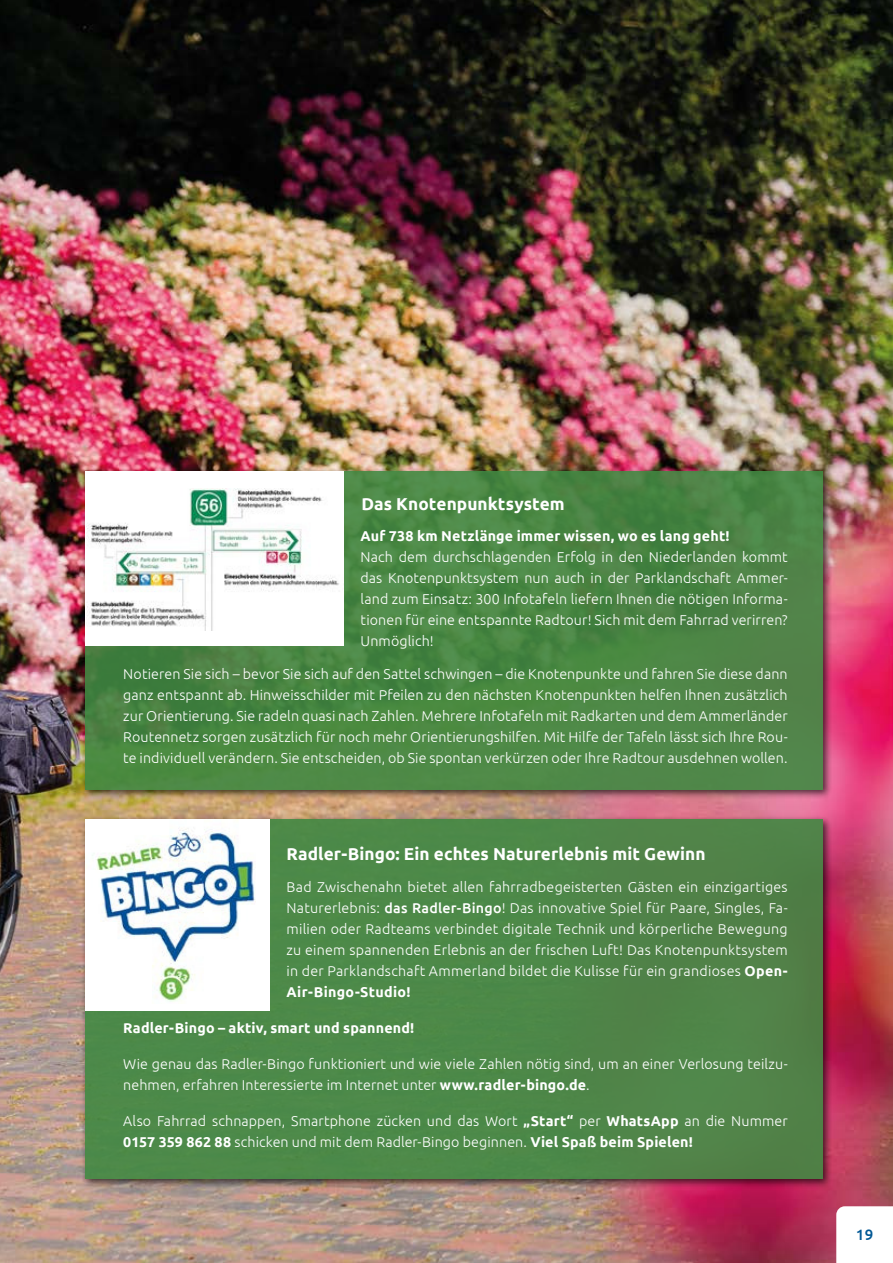
<style>
.page{position:relative;width:893px;height:1263px;background:#fff}
.page>*{position:absolute;margin:0;border:0;box-sizing:border-box;transform-origin:0 0}
.t1{font:700 17.25px "Ubuntu";letter-spacing:.005em;color:#fff}
.t2{font:500 15px "Ubuntu";color:#005895}
.t3{font:300 14.25px/21px "Ubuntu";letter-spacing:.01em;color:#fff;text-align:justify}
.t4{font:700 14.25px "Ubuntu";letter-spacing:.015em;color:#fff}
.s1{font-weight:500}
.s2{font-weight:700}
</style>
<div class="page">
<img style="left:0;top:0;width:893px;height:1263px">
<div style="left:81px;top:815px;width:752px;height:374px;background:#000;opacity:.75"></div>
<div style="left:85px;top:820px;width:738px;height:359px;background:#4e8848"></div>
<div style="left:85px;top:820px;width:185px;height:190px;background:#fff"></div>
<img style="left:92px;top:820px;width:164px;height:182px">
<div style="left:81px;top:467px;width:752px;height:333px;background:#000;opacity:.75"></div>
<div style="left:85px;top:471px;width:738px;height:319px;background:linear-gradient(to right,#468540,#4f8648)"></div>
<div style="left:85px;top:471px;width:259px;height:175px;background:#fff"></div>
<img style="left:87px;top:489px;width:252px;height:142px">
<svg style="left:836px;top:1206px;width:57px;height:57px"></svg>
<p class="t1" style="left:361px;top:496px;width:205px">Das Knotenpunktsystem</p>
<p class="t4" style="left:361px;top:530px;width:371px">Auf 738 km Netzlänge immer wissen, wo es lang geht!</p>
<p class="t3" style="left:361px;top:547px;width:429px">Nach dem durchschlagenden Erfolg in den Niederlanden kommt das Knotenpunktsystem nun auch in der Parklandschaft Ammer&shy;land zum Einsatz: 300 Infotafeln liefern Ihnen die nötigen Informa&shy;tionen für eine entspannte Radtour! Sich mit dem Fahrrad verirren?<br>Unmöglich!</p>
<p class="t3" style="left:123px;top:664px;width:666px">Notieren Sie sich – bevor Sie sich auf den Sattel schwingen – die Knotenpunkte und fahren Sie diese dann ganz entspannt ab. Hinweisschilder mit Pfeilen zu den nächsten Knotenpunkten helfen Ihnen zusätzlich zur Orientierung. Sie radeln quasi nach Zahlen. Mehrere Infotafeln mit Radkarten und dem Ammerländer Routennetz sorgen zusätzlich für noch mehr Orientierungshilfen. Mit Hilfe der Tafeln lässt sich Ihre Rou&shy;te individuell verändern. Sie entscheiden, ob Sie spontan verkürzen oder Ihre Radtour ausdehnen wollen.</p>
<p class="t1" style="left:287px;top:847px;width:420px">Radler-Bingo: Ein echtes Naturerlebnis mit Gewinn</p>
<p class="t3" style="left:287px;top:877px;width:503px">Bad Zwischenahn bietet allen fahrradbegeisterten Gästen ein einzigartiges Naturerlebnis: <span class="s1">das Radler-Bingo</span>! Das innovative Spiel für Paare, Singles, Fa&shy;milien oder Radteams verbindet digitale Technik und körperliche Bewegung zu einem spannenden Erlebnis an der frischen Luft! Das Knotenpunktsystem in der Parklandschaft Ammerland bildet die Kulisse für ein grandioses <span class="s2">Open-Air-Bingo-Studio!</span></p>
<p class="t4" style="left:123px;top:1022px;width:293px">Radler-Bingo – aktiv, smart und spannend!</p>
<p class="t3" style="left:123px;top:1054px;width:666px">Wie genau das Radler-Bingo funktioniert und wie viele Zahlen nötig sind, um an einer Verlosung teilzu&shy;nehmen, erfahren Interessierte im Internet unter <span class="s2">www.radler-bingo.de</span>.</p>
<p class="t3" style="left:123px;top:1111px;width:666px">Also Fahrrad schnappen, Smartphone zücken und das Wort <span class="s2">„Start“</span> per <span class="s2">WhatsApp</span> an die Nummer<br><span class="s2">0157 359 862 88</span> schicken und mit dem Radler-Bingo beginnen. <span class="s2">Viel Spaß beim Spielen!</span></p>
<p class="t2" style="left:856px;top:1228px;width:19px">19</p>
</div>
